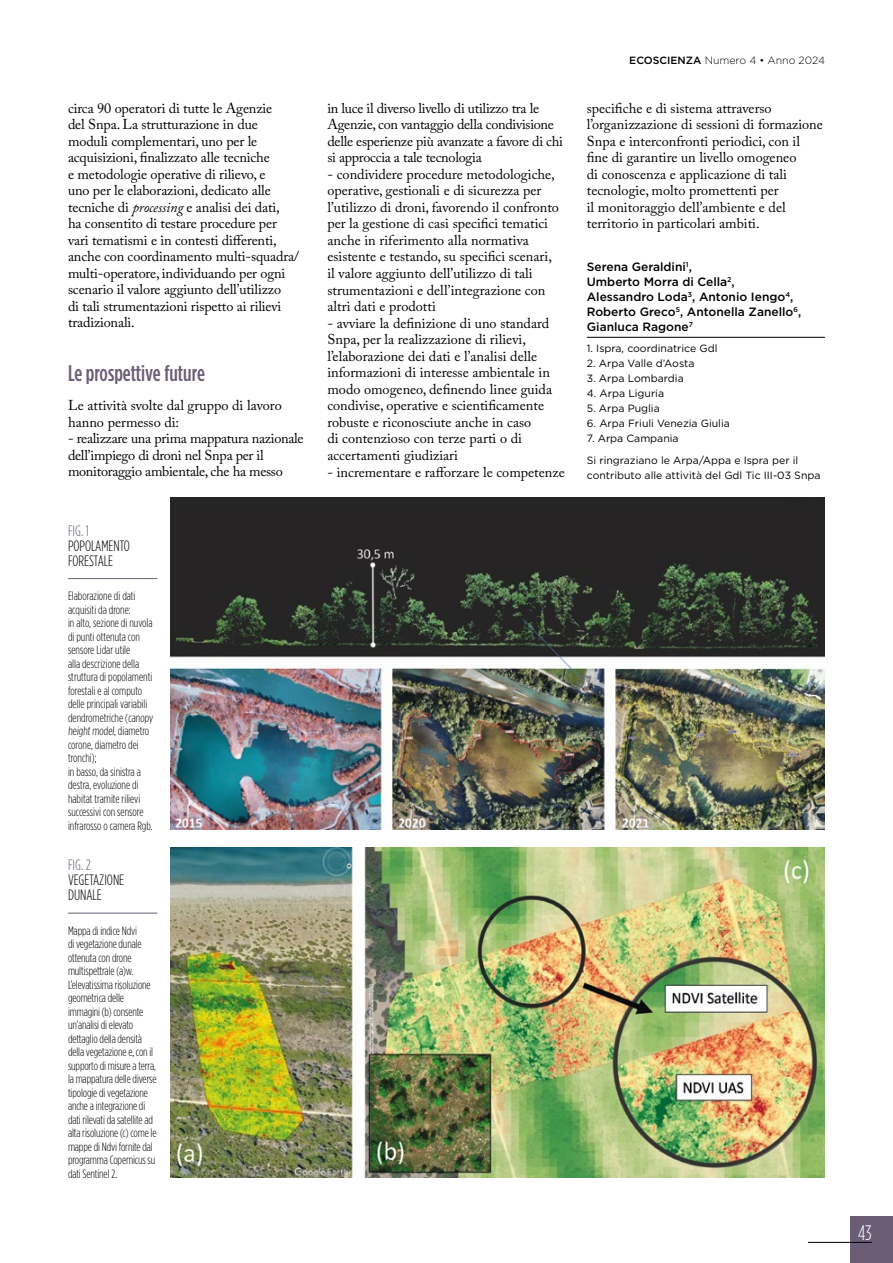
<style>
.page{position:relative;width:893px;height:1263px;background:#fff}
.page>*{position:absolute;margin:0;border:0;box-sizing:border-box;transform-origin:0 0}
.t1{font:500 condensed 22.5px "Gotham HTF";color:#6b5d76}
.t2{font:300 condensed 21px "Gotham HTF";color:#fff}
.t3{font:300 condensed 15px/15px "Gotham HTF";color:#000}
.t4{font:300 condensed 15px "Gotham HTF";color:#6b5d76}
.t5{font:14.25px/16.5px "Adobe Caslon Pro";color:#000}
.t6{font:14.25px/16.5px "Adobe Caslon Pro";letter-spacing:-.02em;color:#000}
.t7{font:300 condensed 12px/13.5px "Gotham HTF";letter-spacing:-.01em;color:#000}
.t8{font:500 12px/15px "Gotham HTF";color:#000}
.t9{font:10.5px/21.5px "Gotham HTF";color:#000}
.t10{font:300 10.5px "Gotham HTF";color:#000}
.s1{font-style:italic}
.s2{font-weight:500}
</style>
<div class="page">
<div style="left:850px;top:1216px;width:43px;height:47px;background:#6b5d76"></div>
<hr style="left:808px;top:1242px;width:64px;height:1px;background:#000">
<hr style="left:587px;top:337px;width:238px;height:1px;background:#000">
<hr style="left:68px;top:913px;width:89px;height:1px;background:#6b5d76">
<hr style="left:68px;top:578px;width:89px;height:1px;background:#6b5d76">
<img style="left:170px;top:497px;width:655px;height:333px">
<img style="left:170px;top:848px;width:655px;height:330px">
<p class="t5" style="left:68px;top:99px;width:233px">circa 90 operatori di tutte le Agenzie<br>del Snpa. La strutturazione in due moduli complementari, uno per le acquisizioni, finalizzato alle tecniche<br>e metodologie operative di rilievo, e<br>uno per le elaborazioni, dedicato alle tecniche di <span class="s1">processing</span> e analisi dei dati,<br>ha consentito di testare procedure per vari tematismi e in contesti differenti, anche con coordinamento multi-squadra/ multi-operatore, individuando per ogni scenario il valore aggiunto dell’utilizzo<br>di tali strumentazioni rispetto ai rilievi tradizionali.</p>
<h1 class="t1" style="left:68px;top:361px;width:138px">Le prospettive future</h1>
<p class="t5" style="left:68px;top:397px;width:215px">Le attività svolte dal gruppo di lavoro hanno permesso di:</p>
<p class="t6" style="left:68px;top:430px;width:237px">- realizzare una prima mappatura nazionale dell’impiego di droni nel Snpa per il monitoraggio ambientale, che ha messo</p>
<p class="t4" style="left:68px;top:522px;width:22px">FIG. 1</p>
<p class="t3" style="left:68px;top:538px;width:64px">POPOLAMENTO<br>FORESTALE</p>
<p class="t7" style="left:68px;top:589px;width:87px">Elaborazione di dati acquisiti da drone:<br>in alto, sezione di nuvola di punti ottenuta con sensore Lidar utile<br>alla descrizione della struttura di popolamenti forestali e al computo delle principali variabili dendrometriche (canopy height model, diametro corone, diametro dei tronchi);<br>in basso, da sinistra a destra, evoluzione di habitat tramite rilievi successivi con sensore infrarosso o camera Rgb.</p>
<p class="t4" style="left:68px;top:857px;width:24px">FIG. 2</p>
<p class="t3" style="left:68px;top:872px;width:58px">VEGETAZIONE<br>DUNALE</p>
<p class="t7" style="left:68px;top:924px;width:90px">Mappa di indice Ndvi<br>di vegetazione dunale ottenuta con drone multispettrale (a)w.<br>L’elevatissima risoluzione geometrica delle immagini (b) consente un’analisi di elevato dettaglio della densità della vegetazione e, con il supporto di misure a terra, la mappatura delle diverse tipologie di vegetazione anche a integrazione di dati rilevati da satellite ad alta risoluzione (c) come le mappe di Ndvi fornite dal programma Copernicus su dati Sentinel 2.</p>
<p class="t6" style="left:327px;top:99px;width:237px">in luce il diverso livello di utilizzo tra le Agenzie, con vantaggio della condivisione delle esperienze più avanzate a favore di chi si approccia a tale tecnologia</p>
<p class="t5" style="left:327px;top:166px;width:233px">- condividere procedure metodologiche, operative, gestionali e di sicurezza per l’utilizzo di droni, favorendo il confronto per la gestione di casi specifici tematici anche in riferimento alla normativa esistente e testando, su specifici scenari, il valore aggiunto dell’utilizzo di tali strumentazioni e dell’integrazione con altri dati e prodotti</p>
<p class="t5" style="left:327px;top:314px;width:226px">- avviare la definizione di uno standard Snpa, per la realizzazione di rilievi, l’elaborazione dei dati e l’analisi delle informazioni di interesse ambientale in modo omogeneo, definendo linee guida condivise, operative e scientificamente robuste e riconosciute anche in caso<br>di contenzioso con terze parti o di accertamenti giudiziari</p>
<p class="t5" style="left:327px;top:463px;width:239px">- incrementare e rafforzare le competenze</p>
<p class="t10" style="left:629px;top:55px;width:197px"><span class="s2">ECOSCIENZA</span> Numero 4 • Anno 2024</p>
<p class="t5" style="left:587px;top:99px;width:237px">specifiche e di sistema attraverso l’organizzazione di sessioni di formazione Snpa e interconfronti periodici, con il fine di garantire un livello omogeneo<br>di conoscenza e applicazione di tali tecnologie, molto promettenti per<br>il monitoraggio dell’ambiente e del territorio in particolari ambiti.</p>
<p class="t8" style="left:587px;top:259px;width:216px">Serena Geraldini<sup>1</sup>,<br>Umberto Morra di Cella<sup>2</sup>,<br>Alessandro Loda<sup>3</sup>, Antonio Iengo<sup>4</sup>,<br>Roberto Greco<sup>5</sup>, Antonella Zanello<sup>6</sup>,<br>Gianluca Ragone<sup>7</sup></p>
<p class="t9" style="left:587px;top:337px;width:132px">1. Ispra, coordinatrice Gdl</p>
<p class="t9" style="left:587px;top:352px;width:109px">2. Arpa Valle d’Aosta</p>
<p class="t9" style="left:587px;top:367px;width:98px">3. Arpa Lombardia</p>
<p class="t9" style="left:587px;top:382px;width:79px">4. Arpa Liguria</p>
<p class="t9" style="left:587px;top:397px;width:75px">5. Arpa Puglia</p>
<p class="t9" style="left:587px;top:412px;width:145px">6. Arpa Friuli Venezia Giulia</p>
<p class="t9" style="left:587px;top:427px;width:213px">7. Arpa Campania<br>Si ringraziano le Arpa/Appa e Ispra per il</p>
<p class="t9" style="left:587px;top:464px;width:235px">contributo alle attività del Gdl Tic III-03 Snpa</p>
<h2 class="t2" style="left:858px;top:1221px;width:15px">43</h2>
</div>
